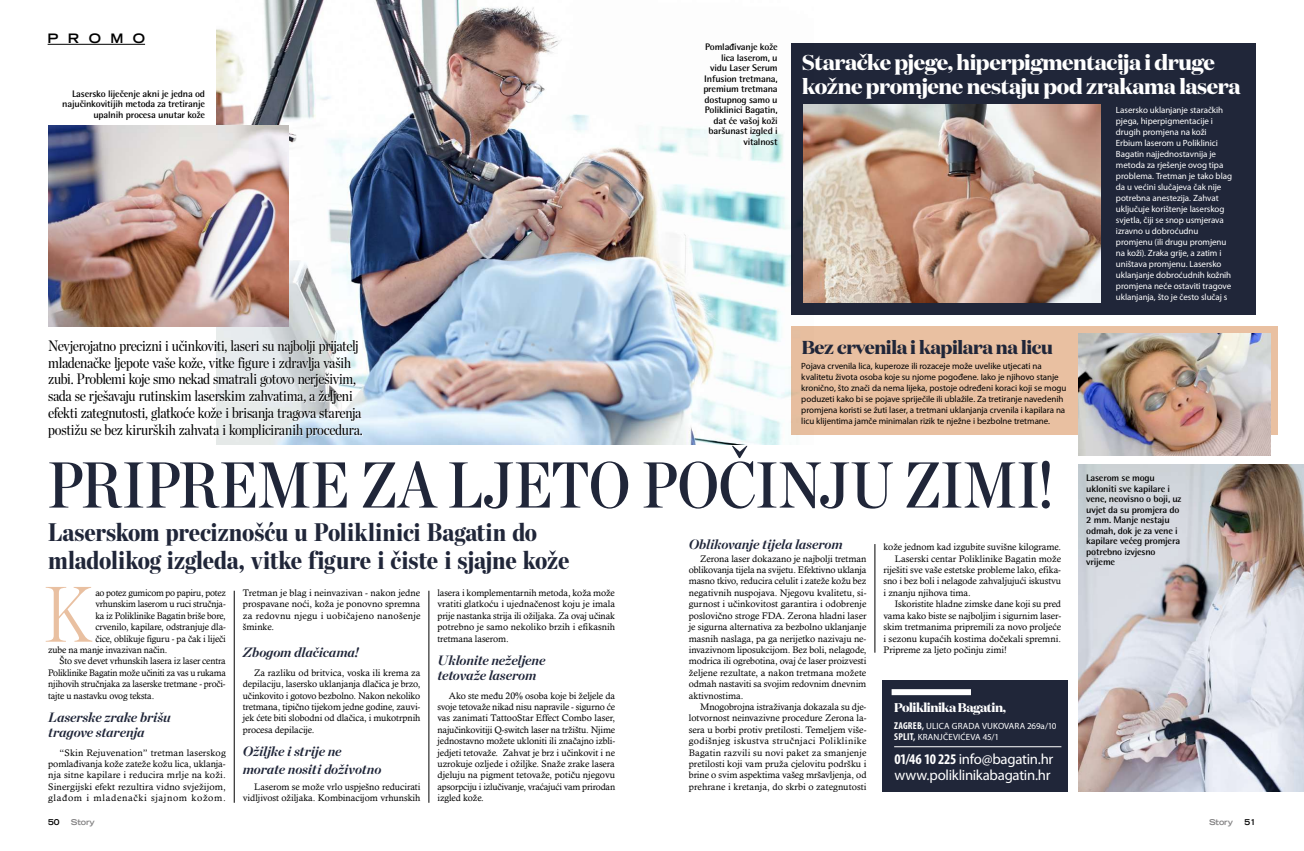
<style>
.page{position:relative;width:1304px;height:851px;background:#fff}
.page>*{position:absolute;margin:0;border:0;box-sizing:border-box;transform-origin:0 0}
.t1{font:300 78.5px "Chronicle Disp Cond";color:#e9c0a1}
.t2{font:64.7px "Chronicle Disp Cond Semi";letter-spacing:-.005em;color:#202639}
.t3{font:900 25.4px/27.4px "Chronicle Disp Cond";letter-spacing:-.005em;color:#202639}
.t4{font:700 21.4px/24.3px "Domaine Disp";letter-spacing:-.02em;color:#fff}
.t5{font:700 18.7px "Domaine Disp";letter-spacing:-.02em;color:#202639}
.t6{font:15.1px/16.8px "Chronicle Disp Cond";letter-spacing:-.025em;color:#000}
.t7{font:14.8px/15.8px "Myriad Pro";letter-spacing:-.02em;color:#fff}
.t8{font:italic 700 13.5px/15px "Chronicle Display";letter-spacing:-.01em;color:#202639}
.t9{font:700 expanded 13px "Trade Gothic LT Std";letter-spacing:.72em;color:#000}
.t10{font:700 12.7px "Domaine Disp";letter-spacing:-.035em;color:#fff}
.t11{font:9.5px/11.4px "Calisto";letter-spacing:-.01em;color:#000;text-align:justify}
.t12{font:700 9.5px/10.5px "Rotis Semi Sans";letter-spacing:-.02em;color:#000;text-align:right;scale:1.05 1}
.t13{font:9px/11px "Myriad Pro";letter-spacing:-.005em;color:#fff}
.t14{font:9px/11px "Myriad Pro";letter-spacing:-.005em;color:#000}
.t15{font:700 expanded 8px "Trade Gothic LT Std";letter-spacing:-.01em;color:#838283}
.t16{font:700 expanded 8px "Trade Gothic LT Std";color:#000}
.s1{font-weight:700;font-stretch:condensed}
.s2{font-weight:700;font-stretch:condensed;font-size:10px}
</style>
<div class="page">
<img style="left:216px;top:0;width:575px;height:444px">
<hr style="left:48px;top:44px;width:97px;height:1px;background:#000">
<svg style="left:216px;top:340px;width:147px;height:98px;fill:#e7ebee"></svg>
<div style="left:791px;top:43px;width:465px;height:272px;background:#202639"></div>
<div style="left:883px;top:680px;width:185px;height:111px;background:#202639"></div>
<hr style="left:894px;top:746px;width:167px;height:1px;background:#fff">
<div style="left:892px;top:689px;width:79px;height:6px;background:#fff"></div>
<div style="left:791px;top:326px;width:487px;height:109px;background:#e9c0a1"></div>
<img style="left:1078px;top:334px;width:193px;height:121px">
<img style="left:48px;top:125px;width:240px;height:201px">
<img style="left:1078px;top:464px;width:226px;height:327px">
<img style="left:804px;top:104px;width:297px;height:198px">
<hr style="left:234px;top:590px;width:1px;height:212px;background:#000">
<hr style="left:429px;top:590px;width:1px;height:212px;background:#000">
<hr style="left:875px;top:544px;width:1px;height:108px;background:#000">
<h3 class="t9" style="left:48px;top:30px;width:99px">Promo</h3>
<p class="t12" style="left:62px;top:88px;width:137px">Lasersko liječenje akni je jedna od najučinkovitijih metoda za tretiranje upalnih procesa unutar kože</p>
<p class="t6" style="left:48px;top:336px;width:316px">Nevjerojatno precizni i učinkoviti, laseri su najbolji prijatelj mladenačke ljepote vaše kože, vitke figure i zdravlja vaših zubi. Problemi koje smo nekad smatrali gotovo nerješivim, sada se rješavaju rutinskim laserskim zahvatima, a željeni efekti zategnutosti, glatkoće kože i brisanja tragova starenja postižu se bez kirurških zahvata i kompliciranih procedura.</p>
<p class="t12" style="left:703px;top:41px;width:72px">Pomlađivanje kože lica laserom, u vidu Laser Serum<br>Infusion tretmana, premium tretmana dostupnog samo u<br>Poliklinici Bagatin, dat će vašoj koži baršunast izgled i vitalnost</p>
<h3 class="t4" style="left:802px;top:50px;width:440px">Staračke pjege, hiperpigmentacija i druge kožne promjene nestaju pod zrakama lasera</h3>
<h3 class="t5" style="left:802px;top:335px;width:253px">Bez crvenila i kapilara na licu</h3>
<p class="t14" style="left:801px;top:360px;width:267px">Pojava crvenila lica, kuperoze ili rozaceje može uvelike utjecati na kvalitetu života osoba koje su njome pogođene. I ako je njihovo stanje kronično, što znači da nema lijeka, postoje određeni koraci koji se mogu poduzeti kako bi se pojave spriječile ili ublažile. Za tretiranje navedenih promjena koristi se žuti laser, a tretmani uklanjanja crvenila i kapilara na licu klijentima jamče minimalan rizik te nježne i bezbolne tretmane.</p>
<p class="t13" style="left:1116px;top:104px;width:118px">Lasersko uklanjanje staračkih pjega, hiperpigmentacije i drugih promjena na koži<br>Erbium laserom u Poliklinici<br>Bagatin najjednostavnija je metoda za rješenje ovog tipa problema. Tretman je tako blag da u većini slučajeva čak nije potrebna anestezija. Zahvat uključuje korištenje laserskog svjetla, čiji se snop usmjerava izravno u dobroćudnu promjenu (ili drugu promjenu na koži). Zraka grije, a zatim i uništava promjenu. Lasersko uklanjanje dobroćudnih kožnih promjena neće ostaviti tragove uklanjanja, što je često slučaj s</p>
<h2 class="t2" style="left:48px;top:434px;width:1007px">PRIPREME ZA LJETO POČINJU ZIMI!</h2>
<h3 class="t3" style="left:48px;top:517px;width:523px">Laserskom preciznošću u Poliklinici Bagatin do mladolikog izgleda, vitke figure i čiste i sjajne kože</h3>
<h1 class="t1" style="left:43px;top:554px;width:51px">K</h1>
<p class="t11" style="left:95px;top:587px;width:132px">ao potez gumicom po papiru, potez</p>
<p class="t11" style="left:95px;top:598px;width:132px">vrhunskim laserom u ruci stručnja-</p>
<p class="t11" style="left:95px;top:609px;width:132px">ka iz Poliklinike Bagatin briše bore,</p>
<p class="t11" style="left:95px;top:621px;width:132px">crvenilo, kapilare, odstranjuje dla-</p>
<p class="t11" style="left:95px;top:632px;width:132px">čice, oblikuje figuru - pa čak i liječi</p>
<p class="t11" style="left:48px;top:644px;width:121px">zube na manje invazivan način.</p>
<p class="t11" style="left:60px;top:655px;width:168px">Što sve devet vrhunskih lasera iz laser centra</p>
<p class="t11" style="left:48px;top:666px;width:179px">Poliklinike Bagatin može učiniti za vas u rukama</p>
<p class="t11" style="left:48px;top:678px;width:179px">njihovih stručnjaka za laserske tretmane - proči-</p>
<p class="t11" style="left:48px;top:689px;width:108px">tajte u nastavku ovog teksta.</p>
<h3 class="t8" style="left:48px;top:708px;width:124px">Laserske zrake brišu tragove starenja</h3>
<p class="t11" style="left:48px;top:746px;width:179px;text-indent:11px">“Skin Rejuvenation” tretman laserskog pomlađivanja kože zateže kožu lica, uklanja&shy;nja sitne kapilare i reducira mrlje na koži.<br>Sinergijski efekt rezultira vidno svježijom, glađom i mladenački sjajnom kožom.</p>
<p class="t11" style="left:243px;top:587px;width:179px">Tretman je blag i neinvazivan - nakon jedne prospavane noći, koža je ponovno spremna za redovnu njegu i uobičajeno nanošenje šminke.</p>
<h3 class="t8" style="left:243px;top:643px;width:117px">Zbogom dlačicama!</h3>
<p class="t11" style="left:243px;top:666px;width:179px;text-indent:11px">Za razliku od britvica, voska ili krema za depilaciju, lasersko uklanjanja dlačica je brzo, učinkovito i gotovo bezbolno. Nakon nekoliko tretmana, tipično tijekom jedne godine, zauvi&shy;jek ćete biti slobodni od dlačica, i mukotrpnih procesa depilacije.</p>
<h3 class="t8" style="left:243px;top:741px;width:140px;line-height:18px">Ožiljke i strije ne morate nositi doživotno</h3>
<p class="t11" style="left:243px;top:780px;width:179px;text-align:right">Laserom se može vrlo uspješno reducirati vidljivost ožiljaka. Kombinacijom vrhunskih</p>
<p class="t11" style="left:437px;top:587px;width:179px">lasera i komplementarnih metoda, koža može vratiti glatkoću i ujednačenost koju je imala prije nastanka strija ili ožiljaka. Za ovaj učinak potrebno je samo nekoliko brzih i efikasnih tretmana laserom.</p>
<h3 class="t8" style="left:437px;top:651px;width:109px">Uklonite neželjene tetovaže laserom</h3>
<p class="t11" style="left:437px;top:689px;width:179px;text-indent:11px">Ako ste među 20% osoba koje bi željele da svoje tetovaže nikad nisu napravile - sigurno će vas zanimati TattooStar Effect Combo laser, najučinkovitiji Q-switch laser na tržištu. Njime jednostavno možete ukloniti ili značajno izbli&shy;jedjeti tetovaže. Zahvat je brz i učinkovit i ne uzrokuje ozljede i ožiljke. Snaže zrake lasera djeluju na pigment tetovaže, potiču njegovu apsorpciju i izlučivanje, vraćajući vam prirodan izgled kože.</p>
<h3 class="t8" style="left:689px;top:536px;width:155px">Oblikovanje tijela laserom</h3>
<p class="t11" style="left:689px;top:552px;width:179px;text-indent:11px">Zerona laser dokazano je najbolji tretman oblikovanja tijela na svijetu. Efektivno uklanja masno tkivo, reducira celulit i zateže kožu bez negativnih nuspojava. Njegovu kvalitetu, si&shy;gurnost i učinkovitost garantira i odobrenje poslovično stroge FDA. Zerona hladni laser je sigurna alternativa za bezbolno uklanjanje masnih naslaga, pa ga nerijetko nazivaju ne&shy;invazivnom liposukcijom. Bez boli, nelagode, modrica ili ogrebotina, ovaj će laser proizvesti željene rezultate, a nakon tretmana možete odmah nastaviti sa svojim redovnim dnevnim aktivnostima.</p>
<p class="t11" style="left:689px;top:701px;width:179px;text-indent:11px">Mnogobrojna istraživanja dokazala su dje&shy;lotvornost neinvazivne procedure Zerona la&shy;sera u borbi protiv pretilosti. Temeljem više&shy;godišnjeg iskustva stručnjaci Poliklinike Bagatin razvili su novi paket za smanjenje pretilosti koji vam pruža cjelovitu podršku i brine o svim aspektima vašeg mršavljenja, od prehrane i kretanja, do skrbi o zategnutosti</p>
<p class="t11" style="left:883px;top:541px;width:179px">kože jednom kad izgubite suvišne kilograme.</p>
<p class="t11" style="left:895px;top:552px;width:168px">Laserski centar Poliklinike Bagatin može</p>
<p class="t11" style="left:883px;top:564px;width:179px">riješiti sve vaše estetske probleme lako, efika-</p>
<p class="t11" style="left:883px;top:575px;width:179px">sno i bez boli i nelagode zahvaljujući iskustvu</p>
<p class="t11" style="left:883px;top:587px;width:89px">i znanju njihova tima.</p>
<p class="t11" style="left:895px;top:598px;width:168px">Iskoristite hladne zimske dane koji su pred</p>
<p class="t11" style="left:883px;top:609px;width:179px">vama kako biste se najboljim i sigurnim laser-</p>
<p class="t11" style="left:883px;top:621px;width:179px">skim tretmanima pripremili za novo proljeće</p>
<p class="t11" style="left:883px;top:632px;width:179px">i sezonu kupaćih kostima dočekali spremni.</p>
<p class="t11" style="left:883px;top:644px;width:125px">Pripreme za ljeto počinju zimi!</p>
<h3 class="t10" style="left:894px;top:699px;width:113px">Poliklinika Bagatin,</h3>
<h3 class="t7" style="left:894px;top:750px;width:161px"><span class="s1">01/46 10 225</span> info@bagatin.hr www.poliklinikabagatin.hr</h3>
<p class="t13" style="left:894px;top:720px;width:164px"><span class="s2">ZAGREB,</span> Ulica grada Vukovara 269a/10<br><span class="s2">SPLIT,</span> Kranjčevićeva 45/1</p>
<p class="t12" style="left:1086px;top:472px;width:92px;text-align:left">Laserom se mogu ukloniti sve kapilare i vene, neovisno o boji, uz uvjet da su promjera do<br>2 mm. Manje nestaju odmah, dok je za vene i kapilare većeg promjera potrebno izvjesno vrijeme</p>
<p class="t16" style="left:48px;top:817px;width:13px">50</p>
<p class="t15" style="left:71px;top:817px;width:26px">Story</p>
<p class="t15" style="left:1209px;top:817px;width:26px">Story</p>
<p class="t16" style="left:1244px;top:817px;width:13px">51</p>
</div>
